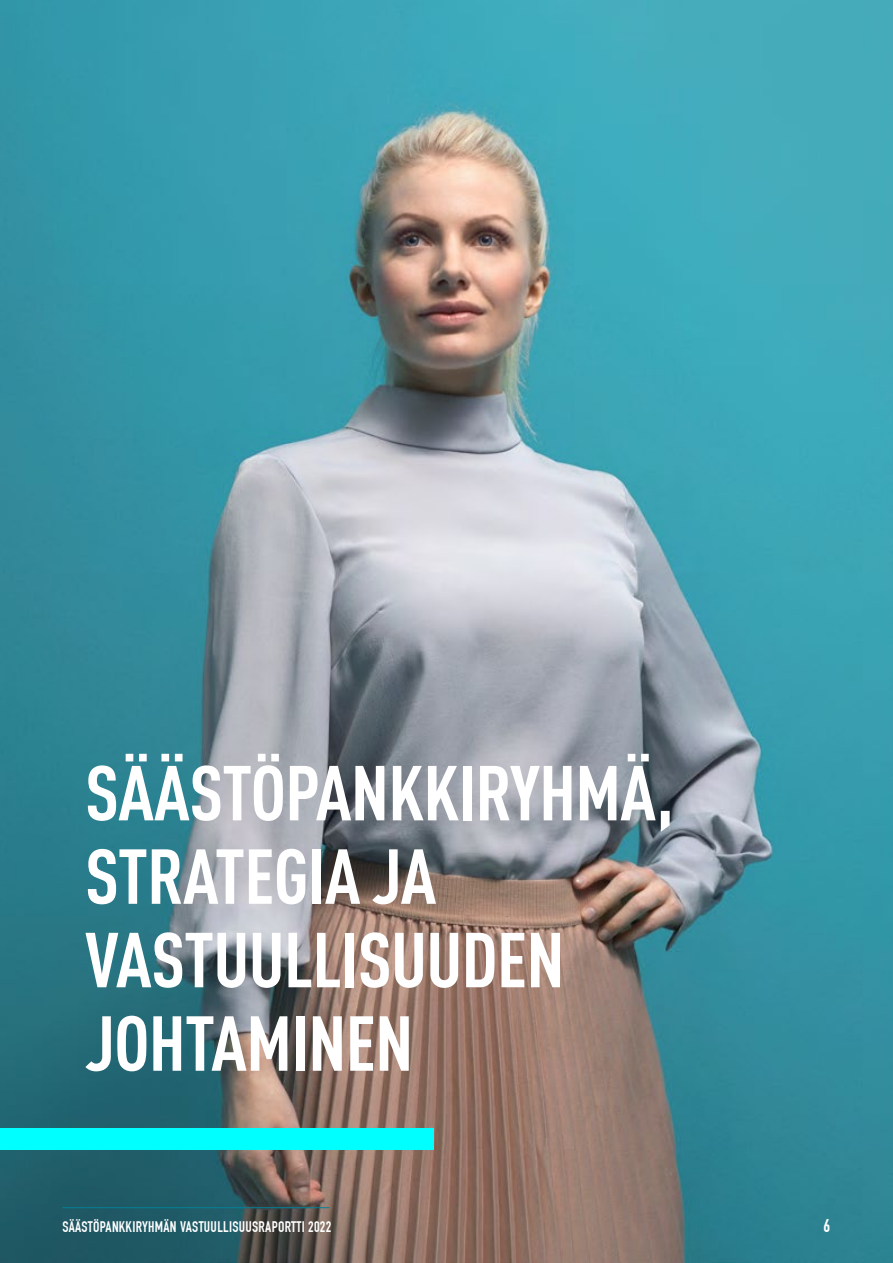
<style>
.page{position:relative;width:893px;height:1263px;background:#fff}
.page>*{position:absolute;margin:0;border:0;box-sizing:border-box;transform-origin:0 0}
.H_Pääotsikko{font:700 condensed 76.5px "DINOT";letter-spacing:-.01em;color:#fff}
.t1{font:700 18px "DIN Condensed";color:#fff}
.t2{font:700 15px "DIN Condensed";letter-spacing:.02em;color:#fff}
</style>
<div class="page">
<img style="left:0;top:0;width:893px;height:1263px">
<div style="left:0;top:1128px;width:434px;height:21px;background:#0ff"></div>
<hr style="left:62px;top:1207px;width:268px;height:1px;background:#038197">
<h1 class="H_Pääotsikko" style="left:85px;top:747px;width:590px">SÄÄSTÖPANKKIRYHMÄ,</h1>
<h1 class="H_Pääotsikko" style="left:85px;top:830px;width:353px">STRATEGIA JA</h1>
<h1 class="H_Pääotsikko" style="left:85px;top:914px;width:481px">VASTUULLISUUDEN</h1>
<h1 class="H_Pääotsikko" style="left:85px;top:997px;width:330px">JOHTAMINEN</h1>
<p class="t2" style="left:62px;top:1218px;width:271px">SÄÄSTÖPANKKIRYHMÄN VASTUULLISUUSRAPORTTI 2022</p>
<p class="t1" style="left:824px;top:1215px;width:8px">6</p>
</div>
